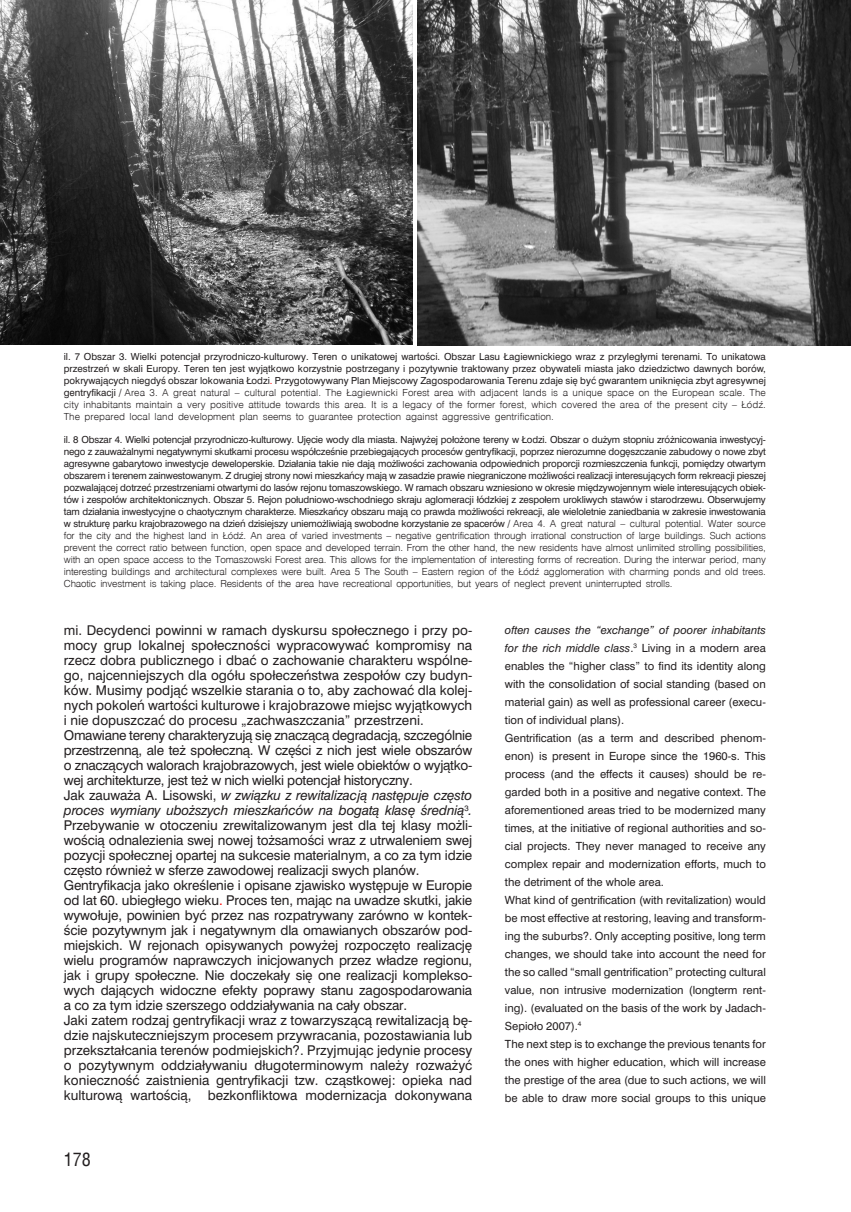
<style>
.page{position:relative;width:851px;height:1212px;background:#fff}
.page>*{position:absolute;margin:0;border:0;box-sizing:border-box;transform-origin:0 0}
.t1{font:18px "Switzerland Condensed";color:#231f20}
.t2{font:13.5px/15px "Szwajcar EE";letter-spacing:-.01em;color:#231f20}
.t3{font:11.25px/18px "Szwajcar EE";color:#231f20}
.t4{font:9.75px/12px "Szwajcar EE";letter-spacing:-.01em;color:#231f20;text-align:justify}
.t5{font:300 9.75px/12px "Switzerland";letter-spacing:-.01em;color:#231f20;text-align:justify}
.s1{color:#f00}
.s2{font-family:"Szwajcar EE";font-weight:400}
.s3{font-family:"Switzerland";font-weight:300}
.s4{font-style:italic}
</style>
<div class="page">
<img style="left:0;top:0;width:412px;height:345px">
<img style="left:417px;top:0;width:433px;height:345px">
<p class="t4" style="left:64px;top:351px;width:703px">il. 7 Obszar 3. Wielki potencjał przyrodniczo-kulturowy. Teren o unikatowej wartości. Obszar Lasu Łagiewnickiego wraz z przyległymi terenami. To unikatowa przestrzeń w skali Europy. Teren ten jest wyjątkowo korzystnie postrzegany i pozytywnie traktowany przez obywateli miasta jako dziedzictwo dawnych borów, pokrywających niegdyś obszar lokowania Łodzi<span class="s1">.</span> Przygotowywany Plan Miejscowy Zagospodarowania Terenu zdaje się być gwarantem uniknięcia zbyt agresywnej</p>
<p class="t5" style="left:64px;top:387px;width:703px"><span class="s2">gentryfikacji /</span> Area 3. A great natural – cultural potential. The Łagiewnicki Forest area with adjacent lands is a unique space on the European scale. The city inhabitants maintain a very positive attitude towards this area. It is a legacy of the former forest, which covered the area of the present city – Łódź.<br>The prepared local land development plan seems to guarantee protection against aggressive gentrification.</p>
<p class="t4" style="left:64px;top:433px;width:703px">il. 8 Obszar 4. Wielki potencjał przyrodniczo-kulturowy. Ujęcie wody dla miasta. Najwyżej położone tereny w Łodzi. Obszar o dużym stopniu zróżnicowania inwestycyj&shy;nego z zauważalnymi negatywnymi skutkami procesu współcześnie przebiegających procesów gentryfikacji, poprzez nierozumne dogęszczanie zabudowy o nowe zbyt agresywne gabarytowo inwestycje deweloperskie. Działania takie nie dają możliwości zachowania odpowiednich proporcji rozmieszczenia funkcji, pomiędzy otwartym obszarem i terenem zainwestowanym. Z drugiej strony nowi mieszkańcy mają w zasadzie prawie niegraniczone możliwości realizacji interesujących form rekreacji pieszej pozwalającej dotrzeć przestrzeniami otwartymi do lasów rejonu tomaszowskiego. W ramach obszaru wzniesiono w okresie międzywojennym wiele interesujących obiek&shy;tów i zespołów architektonicznych. Obszar 5. Rejon południowo-wschodniego skraju aglomeracji łódzkiej z zespołem urokliwych stawów i starodrzewu. Obserwujemy tam działania inwestycyjne o chaotycznym charakterze. Mieszkańcy obszaru mają co prawda możliwości rekreacji, ale wieloletnie zaniedbania w zakresie inwestowania w strukturę parku krajobrazowego na dzień dzisiejszy uniemożliwiają swobodne korzystanie ze spacerów / <span class="s3">Area 4. A great natural – cultural potential. Water source</span></p>
<p class="t5" style="left:64px;top:529px;width:703px">for the city and the highest land in Łódź. An area of varied investments – negative gentrification through irrational construction of large buildings. Such actions prevent the correct ratio between function, open space and developed terrain. From the other hand, the new residents have almost unlimited strolling possibilities, with an open space access to the Tomaszowski Forest area. This allows for the implementation of interesting forms of recreation. During the interwar period, many interesting buildings and architectural complexes were built. Area 5 The South – Eastern region of the Łódź agglomeration with charming ponds and old trees.<br>Chaotic investment is taking place. Residents of the area have recreational opportunities, but years of neglect prevent uninterrupted strolls.</p>
<p class="t2" style="left:64px;top:623px;width:410px">mi. Decydenci powinni w ramach dyskursu społecznego i przy po&shy;mocy grup lokalnej społeczności wypracowywać kompromisy na rzecz dobra publicznego i dbać o zachowanie charakteru wspólne&shy;go, najcenniejszych dla ogółu społeczeństwa zespołów czy budyn&shy;ków. Musimy podjąć wszelkie starania o to, aby zachować dla kolej&shy;nych pokoleń wartości kulturowe i krajobrazowe miejsc wyjątkowych i nie dopuszczać do procesu „zachwaszczania” przestrzeni.<br>Omawiane tereny charakteryzują się znaczącą degradacją, szczególnie przestrzenną, ale też społeczną. W części z nich jest wiele obszarów o znaczących walorach krajobrazowych, jest wiele obiektów o wyjątko&shy;wej architekturze, jest też w nich wielki potencjał historyczny.<br>Jak zauważa A. Lisowski, <span class="s4">w związku z rewitalizacją następuje często proces wymiany uboższych mieszkańców na bogatą klasę średnią</span><sup>3</sup><span class="s4">.<br></span>Przebywanie w otoczeniu zrewitalizowanym jest dla tej klasy możli&shy;wością odnalezienia swej nowej tożsamości wraz z utrwaleniem swej pozycji społecznej opartej na sukcesie materialnym, a co za tym idzie często również w sferze zawodowej realizacji swych planów.<br>Gentryfikacja jako określenie i opisane zjawisko występuje w Europie od lat 60. ubiegłego wieku<span class="s1">.</span> Proces ten, mając na uwadze skutki, jakie wywołuje, powinien być przez nas rozpatrywany zarówno w kontek&shy;ście pozytywnym jak i negatywnym dla omawianych obszarów pod&shy;miejskich. W rejonach opisywanych powyżej rozpoczęto realizację wielu programów naprawczych inicjowanych przez władze regionu, jak i grupy społeczne. Nie doczekały się one realizacji komplekso&shy;wych dających widoczne efekty poprawy stanu zagospodarowania a co za tym idzie szerszego oddziaływania na cały obszar.<br>Jaki zatem rodzaj gentryfikacji wraz z towarzyszącą rewitalizacją bę&shy;dzie najskuteczniejszym procesem przywracania, pozostawiania lub przekształcania terenów podmiejskich?. Przyjmując jedynie procesy o pozytywnym oddziaływaniu długoterminowym należy rozważyć konieczność zaistnienia gentryfikacji tzw. cząstkowej: opieka nad kulturową wartością, bezkonfliktowa modernizacja dokonywana</p>
<p class="t3" style="left:505px;top:621px;width:262px"><span class="s4">often causes the “exchange” of poorer inhabitants for the rich middle class</span>.<sup>3</sup> Living in a modern area enables the “higher class” to find its identity along with the consolidation of social standing (based on material gain) as well as professional career (execu&shy;tion of individual plans).<br>Gentrification (as a term and described phenom&shy;enon) is present in Europe since the 1960-s. This process (and the effects it causes) should be re&shy;garded both in a positive and negative context. The aforementioned areas tried to be modernized many times, at the initiative of regional authorities and so&shy;cial projects. They never managed to receive any complex repair and modernization efforts, much to the detriment of the whole area.<br>What kind of gentrification (with revitalization) would be most effective at restoring, leaving and transform&shy;ing the suburbs?. Only accepting positive, long term changes, we should take into account the need for the so called “small gentrification” protecting cultural value, non intrusive modernization (longterm rent&shy;ing). (evaluated on the basis of the work by Jadach-Sepioło 2007).<sup>4<br></sup>The next step is to exchange the previous tenants for the ones with higher education, which will increase the prestige of the area (due to such actions, we will be able to draw more social groups to this unique</p>
<h1 class="t1" style="left:64px;top:1148px;width:28px">178</h1>
</div>
